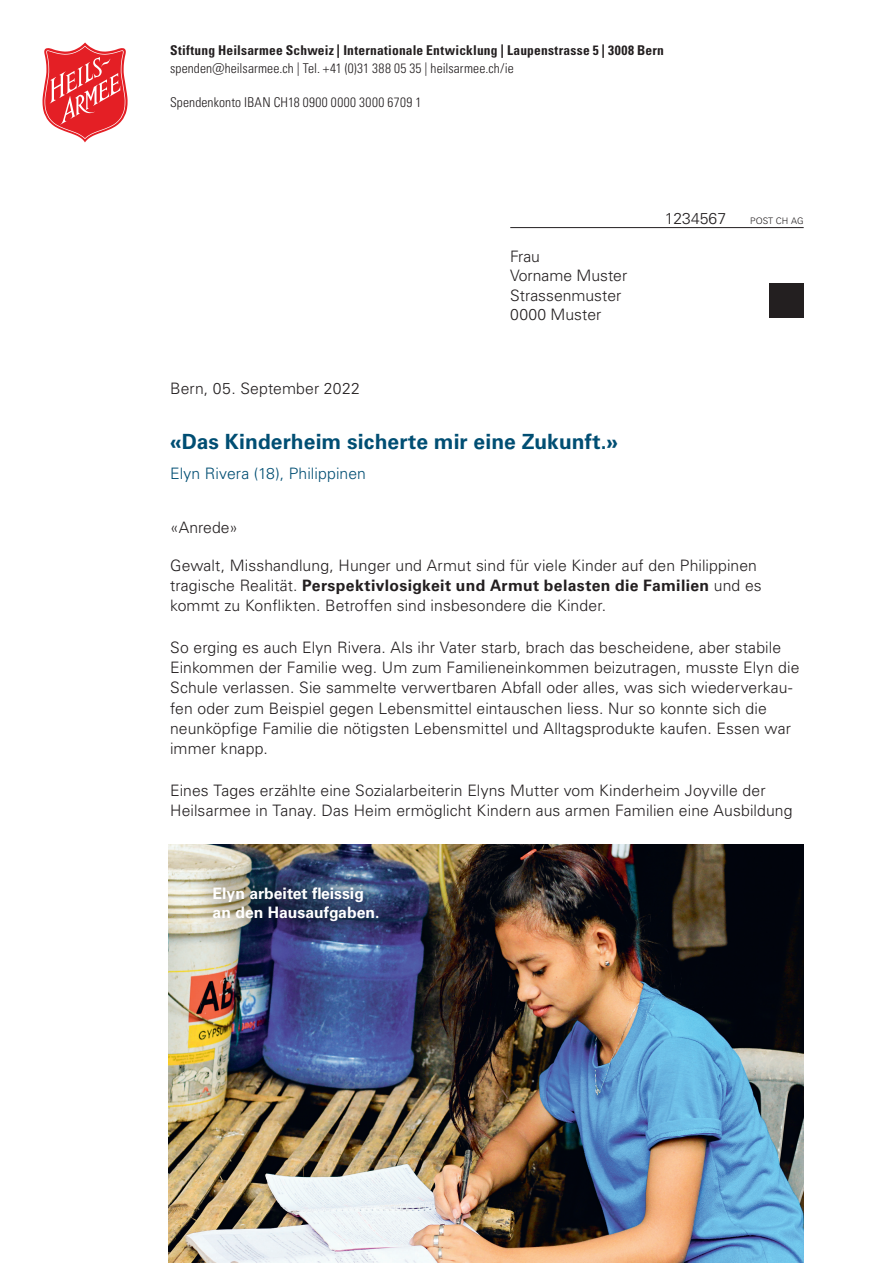
<style>
.page{position:relative;width:893px;height:1263px;background:#fff}
.page>*{position:absolute;margin:0;border:0;box-sizing:border-box;transform-origin:0 0}
.t1{font:700 21px "Univers LT Std";letter-spacing:.005em;color:#004e73}
.t2{font:300 15.75px/20.2px "Univers LT Std";letter-spacing:.005em;color:#231f20}
.t3{font:700 15.75px/19.5px "Univers LT Std";color:#fff}
.t4{font:300 15.75px "Univers LT Std";letter-spacing:.005em;color:#004e73}
.t5{font:300 condensed 13.5px "Univers LT Pro";letter-spacing:.01em;color:#231f20}
.t6{font:700 condensed 13.5px "Univers LT Pro";letter-spacing:.015em;color:#231f20}
.t7{font:300 9px "Univers LT Std";color:#231f20}
.s1{font-weight:700}
</style>
<div class="page">
<img style="left:169px;top:845px;width:635px;height:418px">
<svg style="left:42px;top:43px;width:86px;height:99px"></svg>
<img style="left:195px;top:864px;width:199px;height:70px">
<hr style="left:510px;top:227px;width:294px;height:1px;background:#231f20">
<div style="left:770px;top:284px;width:34px;height:34px;background:#231f20"></div>
<p class="t6" style="left:170px;top:42px;width:495px">Stiftung Heilsarmee Schweiz | Internationale Entwicklung | Laupenstrasse 5 | 3008 Bern</p>
<p class="t5" style="left:170px;top:59px;width:345px">spenden@heilsarmee.ch | Tel. +41 (0)31 388 05 35 | heilsarmee.ch/ie</p>
<p class="t5" style="left:170px;top:93px;width:253px">Spendenkonto IBAN CH18 0900 0000 3000 6709 1</p>
<p class="t2" style="left:510px;top:246px;width:118px;line-height:19.5px">Frau<br>Vorname Muster<br>Strassenmuster<br>0000 Muster</p>
<p class="t2" style="left:665px;top:208px;width:63px">1234567</p>
<p class="t7" style="left:750px;top:215px;width:55px">POST CH AG</p>
<p class="t2" style="left:170px;top:378px;width:191px">Bern, 05. September 2022</p>
<h1 class="t1" style="left:170px;top:429px;width:449px">«Das Kinderheim sicherte mir eine Zukunft.»</h1>
<p class="t4" style="left:170px;top:464px;width:197px">Elyn Rivera (18), Philippinen</p>
<p class="t2" style="left:170px;top:518px;width:69px">«Anrede»</p>
<p class="t2" style="left:170px;top:555px;width:593px">Gewalt, Misshandlung, Hunger und Armut sind für viele Kinder auf den Philippinen tragische Realität. <span class="s1">Perspektivlosigkeit und Armut belasten die Familien</span> und es kommt zu Konflikten. Betroffen sind insbesondere die Kinder.</p>
<p class="t2" style="left:170px;top:637px;width:631px">So erging es auch Elyn Rivera. Als ihr Vater starb, brach das bescheidene, aber stabile Einkommen der Familie weg. Um zum Familieneinkommen beizutragen, musste Elyn die Schule verlassen. Sie sammelte verwertbaren Abfall oder alles, was sich wiederverkau&shy;fen oder zum Beispiel gegen Lebensmittel eintauschen liess. Nur so konnte sich die neunköpfige Familie die nötigsten Lebensmittel und Alltagsprodukte kaufen. Essen war immer knapp.</p>
<p class="t2" style="left:170px;top:780px;width:624px">Eines Tages erzählte eine Sozialarbeiterin Elyns Mutter vom Kinderheim Joyville der<br>Heilsarmee in Tanay. Das Heim ermöglicht Kindern aus armen Familien eine Ausbildung</p>
<p class="t3" style="left:213px;top:883px;width:168px">Elyn arbeitet fleissig an den Hausaufgaben.</p>
</div>
